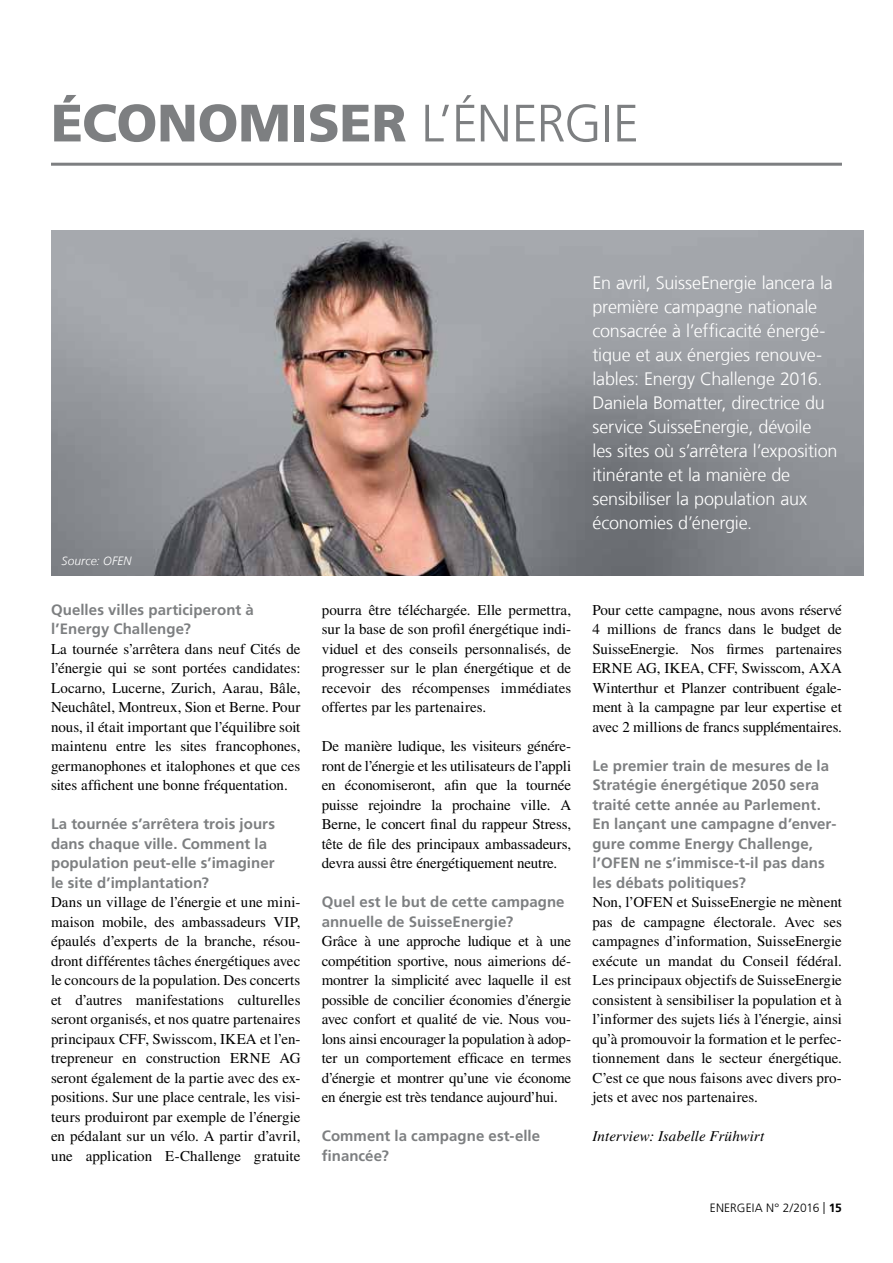
<style>
.page{position:relative;width:893px;height:1263px;background:#fff}
.page>*{position:absolute;margin:0;border:0;box-sizing:border-box;transform-origin:0 0}
.t1{font:300 52.5px "Frutiger LT Com";letter-spacing:-.01em;color:#7d7f81}
.t2{font:900 52.5px "Frutiger LT Com";color:#7d7f81}
.t3{font:300 18px/24px "Frutiger LT Com";letter-spacing:-.01em;color:#fff}
.t4{font:15px/19.5px "Times LT Std";letter-spacing:-.005em;color:#000;text-align:justify}
.t5{font:700 15px/19.5px "Frutiger LT Com";letter-spacing:.005em;color:#7d7f81}
.t6{font:italic 15px "Times LT Std";color:#000}
.t7{font:300 12px "Frutiger LT Com";color:#000}
.t8{font:italic 300 12px "Frutiger LT Com";letter-spacing:.01em;color:#fff}
.s1{font-weight:900}
.s2{font-weight:700}
</style>
<div class="page">
<hr style="left:51px;top:163px;width:791px;height:3px;background:#7d7f81">
<img style="left:51px;top:231px;width:812px;height:345px">
<h1 class="t2" style="left:51px;top:92px;width:106px">ÉCONO</h1>
<h1 class="t1" style="left:238px;top:93px;width:402px"><span class="s1">MISER</span> L’ÉNERGIE</h1>
<p class="t8" style="left:62px;top:554px;width:71px">Source: OFEN</p>
<p class="t5" style="left:51px;top:600px;width:204px">Quelles villes participeront à l’Energy Challenge?</p>
<p class="t4" style="left:51px;top:639px;width:251px">La tournée s’arrêtera dans neuf Cités de l’énergie qui se sont portées candidates:<br>Locarno, Lucerne, Zurich, Aarau, Bâle, Neuchâtel, Montreux, Sion et Berne. Pour nous, il était important que l’équilibre soit maintenu entre les sites francophones, germanophones et italophones et que ces sites affichent une bonne fréquentation.</p>
<p class="t5" style="left:51px;top:814px;width:225px">La tournée s’arrêtera trois jours dans chaque ville. Comment la population peut-elle s’imaginer le site d’implantation?</p>
<p class="t4" style="left:51px;top:892px;width:251px">Dans un village de l’énergie et une mini&shy;maison mobile, des ambassadeurs VIP, épaulés d’experts de la branche, résou&shy;dront différentes tâches énergétiques avec le concours de la population. Des concerts et d’autres manifestations culturelles seront organisés, et nos quatre partenaires principaux CFF, Swisscom, IKEA et l’en&shy;trepreneur en construction ERNE AG seront également de la partie avec des ex&shy;positions. Sur une place centrale, les visi&shy;teurs produiront par exemple de l’énergie en pédalant sur un vélo. A partir d’avril, une application E-Challenge gratuite</p>
<p class="t3" style="left:592px;top:271px;width:247px">En avril, SuisseEnergie lancera la première campagne nationale consacrée à l’efficacité énergé&shy;tique et aux énergies renouve&shy;lables: Energy Challenge 2016.<br>Daniela Bomatter, directrice du service SuisseEnergie, dévoile<br>les sites où s’arrêtera l’exposition itinérante et la manière de sensibiliser la population aux économies d’énergie.</p>
<p class="t4" style="left:322px;top:600px;width:251px">pourra être téléchargée. Elle permettra, sur la base de son profil énergétique indi&shy;viduel et des conseils personnalisés, de progresser sur le plan énergétique et de recevoir des récompenses immédiates offertes par les partenaires.</p>
<p class="t4" style="left:322px;top:736px;width:251px">De manière ludique, les visiteurs génére&shy;ront de l’énergie et les utilisateurs de l’appli en économiseront, afin que la tournée puisse rejoindre la prochaine ville. A Berne, le concert final du rappeur Stress, tête de file des principaux ambassadeurs, devra aussi être énergétiquement neutre.</p>
<p class="t5" style="left:322px;top:892px;width:244px">Quel est le but de cette campagne annuelle de SuisseEnergie?</p>
<p class="t4" style="left:322px;top:931px;width:251px">Grâce à une approche ludique et à une compétition sportive, nous aimerions dé&shy;montrer la simplicité avec laquelle il est possible de concilier économies d’énergie avec confort et qualité de vie. Nous vou&shy;lons ainsi encourager la population à adop&shy;ter un comportement efficace en termes d’énergie et montrer qu’une vie économe en énergie est très tendance aujourd’hui.</p>
<p class="t5" style="left:322px;top:1126px;width:220px">Comment la campagne est-elle financée?</p>
<p class="t4" style="left:592px;top:600px;width:251px">Pour cette campagne, nous avons réservé 4 millions de francs dans le budget de SuisseEnergie. Nos firmes partenaires ERNE AG, IKEA, CFF, Swisscom, AXA Winterthur et Planzer contribuent égale&shy;ment à la campagne par leur expertise et avec 2 millions de francs supplémentaires.</p>
<p class="t5" style="left:592px;top:756px;width:246px">Le premier train de mesures de la<br>Stratégie énergétique 2050 sera traité cette année au Parlement.<br>En lançant une campagne d’enver&shy;gure comme Energy Challenge, l’OFEN ne s’immisce-t-il pas dans les débats politiques?</p>
<p class="t4" style="left:592px;top:892px;width:251px">Non, l’OFEN et SuisseEnergie ne mènent pas de campagne électorale. Avec ses campagnes d’information, SuisseEnergie exécute un mandat du Conseil fédéral.<br>Les principaux objectifs de SuisseEnergie consistent à sensibiliser la population et à l’informer des sujets liés à l’énergie, ainsi qu’à promouvoir la formation et le perfec&shy;tionnement dans le secteur énergétique.<br>C’est ce que nous faisons avec divers pro&shy;jets et avec nos partenaires.</p>
<p class="t6" style="left:592px;top:1128px;width:173px">Interview: Isabelle Frühwirt</p>
<p class="t7" style="left:710px;top:1201px;width:133px">ENERGEIA N° 2/2016 | <span class="s2">15</span></p>
</div>
